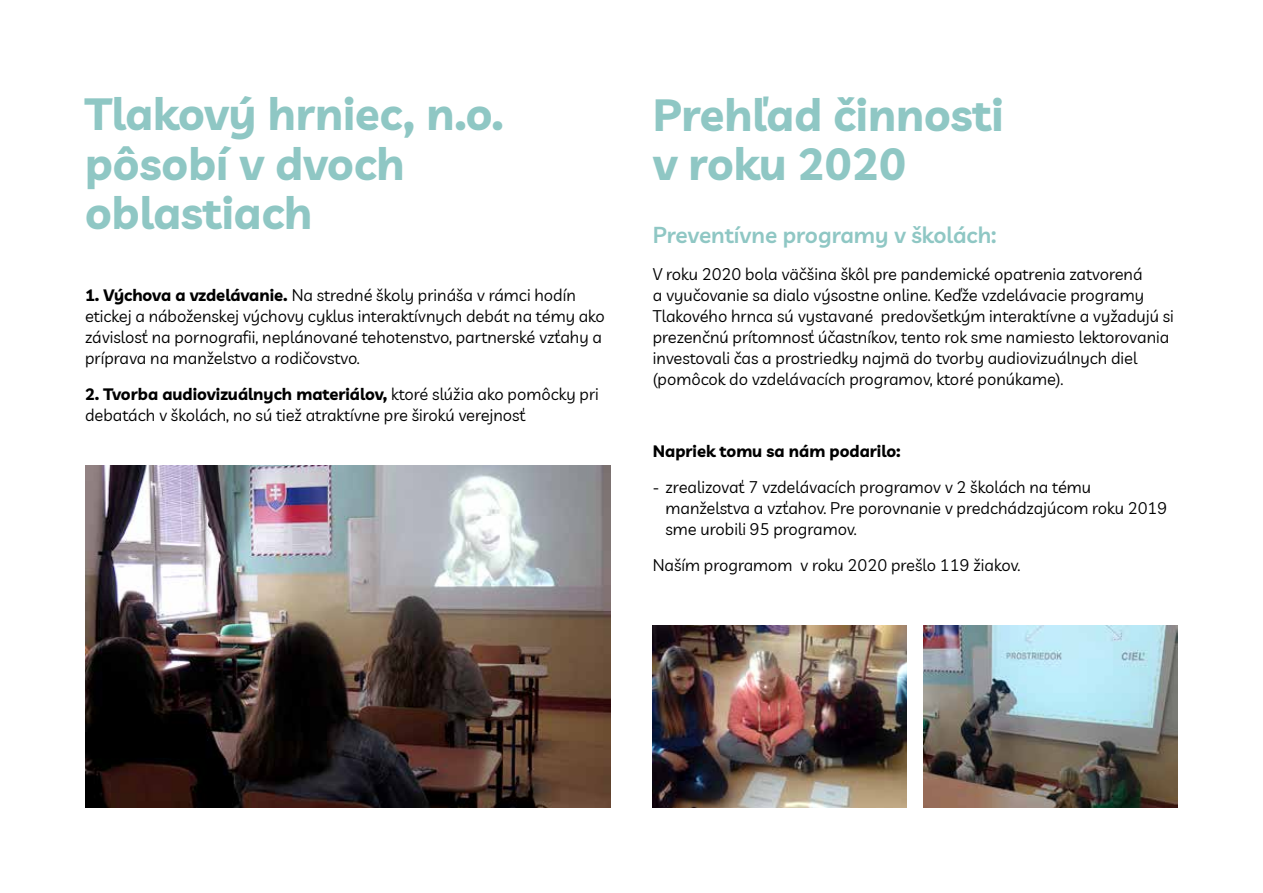
<style>
.page{position:relative;width:1263px;height:893px;background:#fff}
.page>*{position:absolute;margin:0;border:0;box-sizing:border-box;transform-origin:0 0}
.t1{font:700 45px/49.5px "Livvic";color:#8fc7c4}
.t2{font:600 22.5px "Livvic";color:#8fc7c4}
.t3{font:16.5px/21px "Livvic";color:#000}
.t4{font:700 16.5px "Livvic";color:#000}
.s1{font-weight:700}
</style>
<div class="page">
<img style="left:653px;top:626px;width:254px;height:182px">
<img style="left:85px;top:466px;width:525px;height:342px">
<img style="left:924px;top:626px;width:254px;height:182px">
<h1 class="t1" style="left:85px;top:85px;width:420px">Tlakový hrniec, n.o. pôsobí v dvoch oblastiach</h1>
<p class="t3" style="left:85px;top:284px;width:521px"><span class="s1">1. Výchova a vzdelávanie.</span> Na stredné školy prináša v rámci hodín etickej a náboženskej vý chovy cyklus interaktívnych debát na témy ako závislosť na pornografii, neplánované tehotenstvo, partnerské vzťahy a príprava na manželstvo a rodičovstvo.</p>
<p class="t3" style="left:85px;top:383px;width:515px"><span class="s1">2. Tvorba audiovizuálnych materiálov,</span> ktoré slúžia ako pomôcky pri debatách v školách, no sú tiež atraktívne pre širokú verejnosť</p>
<h1 class="t1" style="left:653px;top:86px;width:352px">Prehľad činnosti v roku 2020</h1>
<h2 class="t2" style="left:653px;top:218px;width:345px">Preventívne programy v školách:</h2>
<p class="t3" style="left:653px;top:262px;width:523px">V roku 2020 bola väčšina škôl pre pandemické opatrenia zatvorená<br>a vyučovanie sa dialo výsostne online. Keďže vzdelávacie programy Tlakového hrnca sú vystavané predovšetkým interaktívne a vyžadujú si prezenčnú prítomnosť účastníkov, tento rok sme namiesto lektorovania investovali čas a prostriedky najmä do tvorby audiovizuálnych diel (pomôcok do vzdelávacích programov, ktoré ponúkame).</p>
<p class="t4" style="left:653px;top:438px;width:250px">Napriek tomu sa nám podarilo:</p>
<p class="t3" style="left:665px;top:475px;width:503px;text-indent:-13px">- zrealizovať 7 vzdelávacích programov v 2 školách na tému manželstva a vzťahov. Pre porovnanie v predchádzajúcom roku 2019 sme urobili 95 programov.</p>
<p class="t3" style="left:653px;top:553px;width:369px">Naším programom v roku 2020 prešlo 119 žiakov.</p>
</div>
